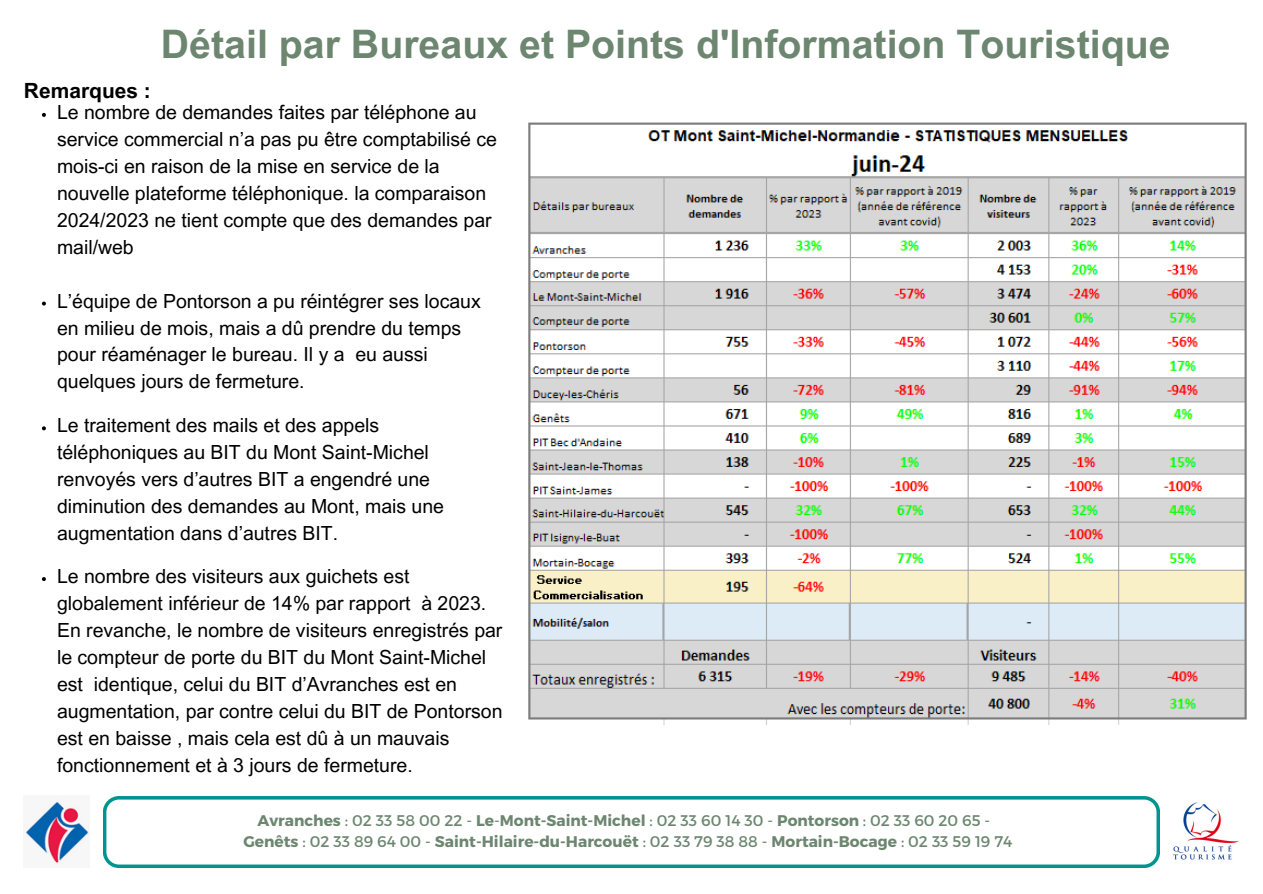
<style>
.page{position:relative;width:1263px;height:894px;background:#fff}
.page>*{position:absolute;margin:0;border:0;box-sizing:border-box;transform-origin:0 0}
.t1{font:700 39.3px "Arial MT Pro";color:#6c8670}
.t2{font:700 21px "Arial MT Pro";color:#000}
.t3{font:19.5px/27px "Arial MT Pro";color:#000}
.t4{font:700 15.45px "Montserrat";color:#6c8670}
.s1{font-weight:400}
</style>
<div class="page">
<svg style="left:103px;top:796px;width:1057px;height:71px"></svg>
<img style="left:1173px;top:802px;width:66px;height:58px">
<img style="left:25px;top:800px;width:64px;height:65px">
<img style="left:528px;top:122px;width:719px;height:602px">
<svg style="left:42px;top:113px;width:4px;height:4px"></svg>
<svg style="left:42px;top:301px;width:4px;height:4px"></svg>
<svg style="left:42px;top:426px;width:4px;height:4px"></svg>
<svg style="left:42px;top:577px;width:4px;height:4px"></svg>
<p class="t1" style="left:161px;top:30px;width:1011px">Détail par Bureaux et Points d'Information Touristique</p>
<p class="t2" style="left:24px;top:83px;width:128px">Remarques :</p>
<p class="t3" style="left:57px;top:101px;width:441px">Le nombre de demandes faites par téléphone au service commercial n’a pas pu être comptabilisé ce mois-ci en raison de la mise en service de la nouvelle plateforme téléphonique. la comparaison 2024/2023 ne tient compte que des demandes par mail/web</p>
<p class="t3" style="left:57px;top:289px;width:425px">L’équipe de Pontorson a pu réintégrer ses locaux en milieu de mois, mais a dû prendre du temps pour réaménager le bureau. Il y a eu aussi quelques jours de fermeture.</p>
<p class="t3" style="left:57px;top:414px;width:388px">Le traitement des mails et des appels téléphoniques au BIT du Mont Saint-Michel renvoyés vers d’autres BIT a engendré une diminution des demandes au Mont, mais une augmentation dans d’autres BIT.</p>
<p class="t3" style="left:57px;top:565px;width:447px">Le nombre des visiteurs aux guichets est globalement inférieur de 14% par rapport à 2023.<br>En revanche, le nombre de visiteurs enregistrés par le compteur de porte du BIT du Mont Saint-Michel est identique, celui du BIT d’Avranches est en augmentation, par contre celui du BIT de Pontorson est en baisse , mais cela est dû à un mauvais fonctionnement et à 3 jours de fermeture.</p>
<p class="t4" style="left:258px;top:809px;width:734px">Avranches <span class="s1">: 02 33 58 00 22 -</span> Le<span class="s1">-</span>Mont-Saint-Michel <span class="s1">: 02 33 60 14 30 -</span> Pontorson <span class="s1">: 02 33 60 20 65 -</span></p>
<p class="t4" style="left:243px;top:831px;width:770px">Genêts <span class="s1">: 02 33 89 64 00 -</span> Saint-Hilaire-du-Harcouët <span class="s1">: 02 33 79 38 88 -</span> Mortain-Bocage <span class="s1">: 02 33 59 19 74</span></p>
</div>
